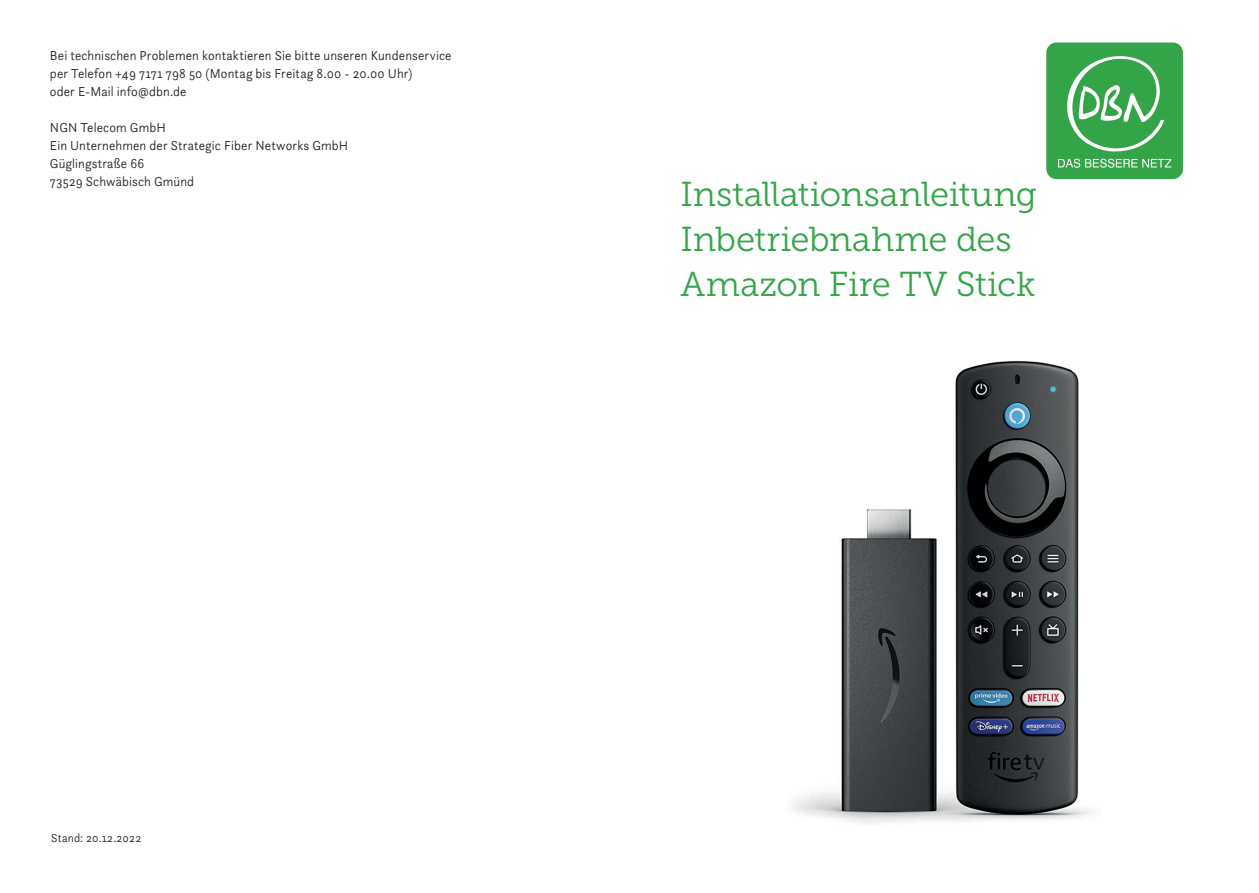
<style>
.page{position:relative;width:1259px;height:893px;background:#fff}
.page>*{position:absolute;margin:0;border:0;box-sizing:border-box;transform-origin:0 0}
.t1{font:34.5px/45px "Museo Slab 300";letter-spacing:-.005em;color:#34a548}
.t2{font:300 13.5px/18px "Questa Sans";letter-spacing:.01em;color:#231f20;scale:.95 1}
.t3{font:300 12px "Questa Sans";letter-spacing:.015em;color:#231f20;scale:.95 1}
</style>
<div class="page">
<div style="left:1046px;top:43px;width:137px;height:136px;background:#33a447;border-radius:10px"></div>
<svg style="left:1058px;top:159px;width:113px;height:9px"></svg>
<svg style="left:1067px;top:56px;width:97px;height:96px"></svg>
<img style="left:792px;top:360px;width:302px;height:463px">
<p class="t2" style="left:50px;top:46px;width:424px">Bei technischen Problemen kontaktieren Sie bitte unseren Kundenservice per Telefon +49 7171 798 50 (Montag bis Freitag 8.00 - 20.00 Uhr)<br>oder E-Mail info@dbn.de</p>
<p class="t2" style="left:50px;top:118px;width:315px">NGN Telecom GmbH<br>Ein Unternehmen der Strategic Fiber Networks GmbH<br>Güglingstraße 66<br>73529 Schwäbisch Gmünd</p>
<p class="t3" style="left:51px;top:830px;width:96px">Stand: 20.12.2022</p>
<h1 class="t1" style="left:680px;top:171px;width:358px">Installationsanleitung<br>Inbetriebnahme des<br>Amazon Fire TV Stick</h1>
</div>
